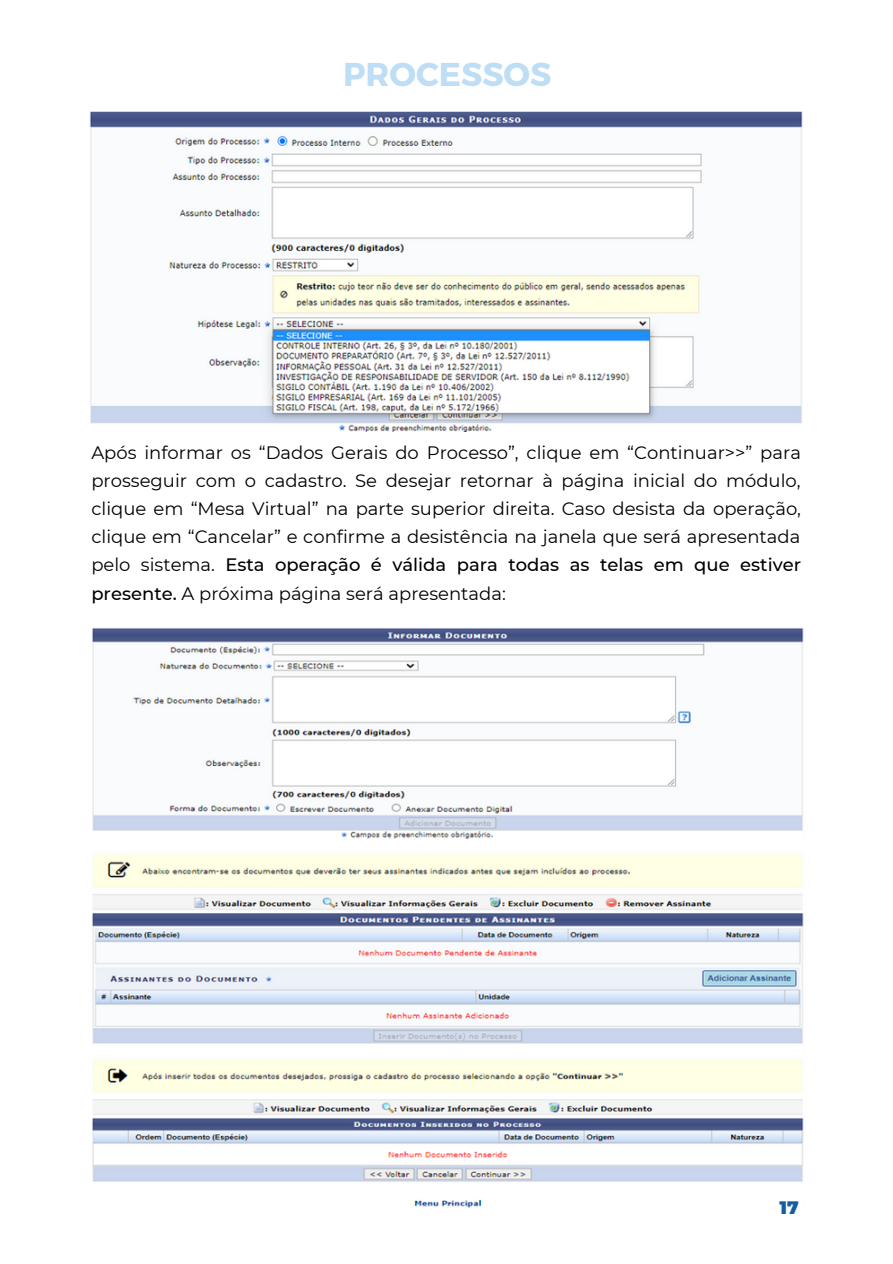
<style>
.page{position:relative;width:893px;height:1264px;background:#fff}
.page>*{position:absolute;margin:0;border:0;box-sizing:border-box;transform-origin:0 0}
.t1{font:700 33px "Montserrat";color:#bedef5}
.t2{font:18px/28px "Montserrat";color:#000;text-align:justify}
.t3{font:900 18px "Montserrat";color:#145da0}
.s1{font-weight:500}
</style>
<div class="page">
<img style="left:92px;top:628px;width:712px;height:580px">
<img style="left:90px;top:111px;width:713px;height:321px">
<h1 class="t1" style="left:343px;top:53px;width:210px">PROCESSOS</h1>
<p class="t2" style="left:91px;top:438px;width:711px">Após informar os “Dados Gerais do Processo”, clique em “Continuar&gt;&gt;” para prosseguir com o cadastro. Se desejar retornar à página inicial do módulo, clique em “Mesa Virtual” na parte superior direita. Caso desista da operação, clique em “Cancelar” e confirme a desistência na janela que será apresentada pelo sistema. <span class="s1">Esta operação é válida para todas as telas em que estiver presente.</span> A próxima página será apresentada:</p>
<p class="t3" style="left:779px;top:1196px;width:21px">17</p>
</div>
